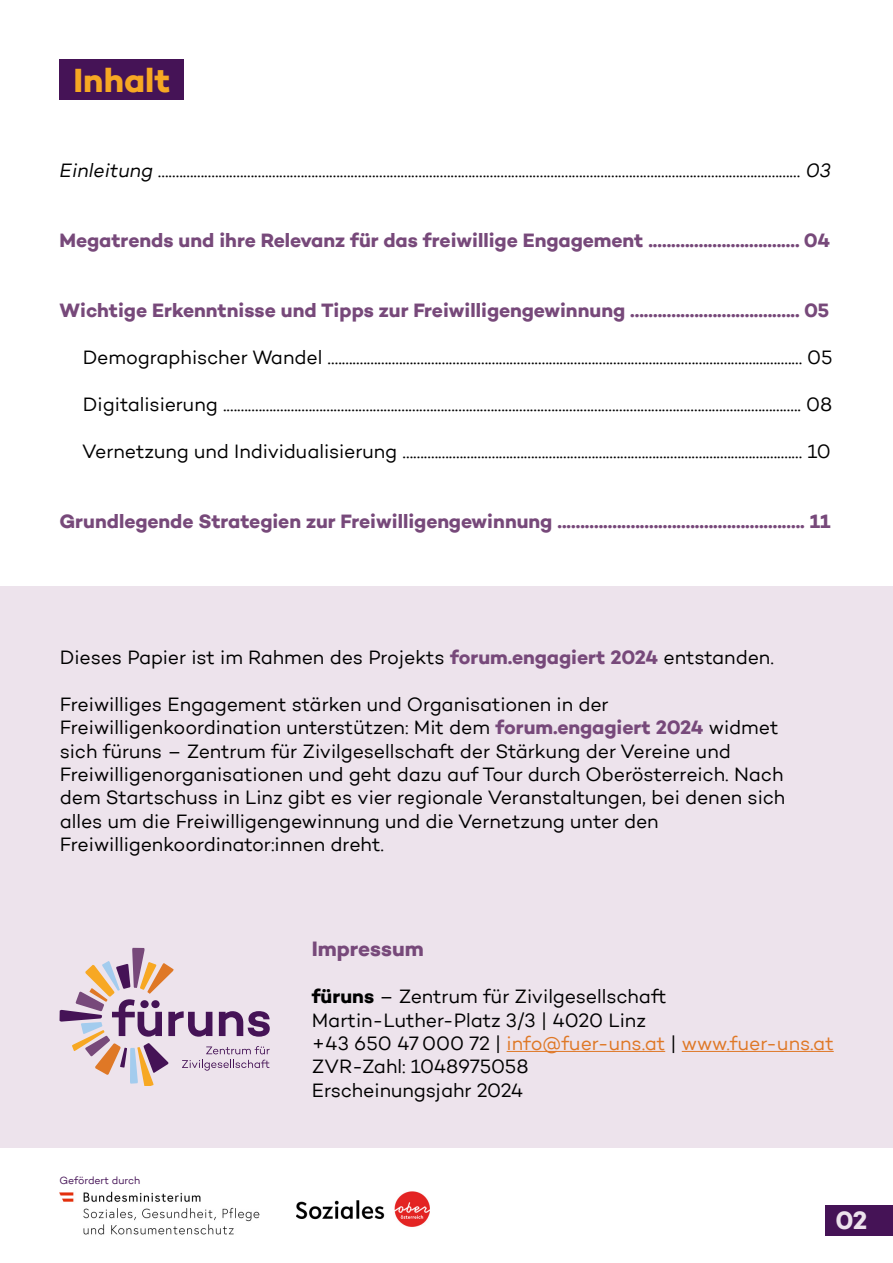
<style>
.page{position:relative;width:893px;height:1263px;background:#fff}
.page>*{position:absolute;margin:0;border:0;box-sizing:border-box;transform-origin:0 0}
.t1{font:700 33.75px "Campton TT";color:#f7a823}
.t2{font:700 25.35px "Campton TT";color:#ede3ec}
.t3{font:700 21px "Campton TT";color:#77497a}
.t4{font:19.5px/23.4px "Campton TT";letter-spacing:-.005em;color:#000}
.t5{font:700 19.5px "Campton TT";color:#77497a}
.t6{font:italic 19.5px "Campton TT";color:#000}
.t7{font:10.5px "Campton TT";letter-spacing:-.005em;color:#451356}
.s1{font-weight:700;color:#77497a}
.s2{font-weight:700}
.s3{color:#df7826}
</style>
<div class="page">
<div style="left:0;top:587px;width:893px;height:640px;background:#ede3ec"></div>
<div style="left:0;top:1148px;width:893px;height:115px;background:#fff"></div>
<hr style="left:507px;top:1051px;width:158px;height:1px;background:#df7826">
<hr style="left:682px;top:1051px;width:152px;height:1px;background:#df7826">
<svg style="left:60px;top:948px;width:210px;height:137px"></svg>
<div style="left:60px;top:60px;width:124px;height:40px;background:#451356"></div>
<div style="left:826px;top:1205px;width:67px;height:30px;background:#451356"></div>
<img style="left:296px;top:1191px;width:134px;height:36px">
<img style="left:60px;top:1191px;width:199px;height:44px">
<h1 class="t1" style="left:74px;top:59px;width:98px">Inhalt</h1>
<p class="t6" style="left:60px;top:158px;width:773px">Einleitung .................................................................................................................................................................................... 03</p>
<p class="t5" style="left:60px;top:228px;width:772px">Megatrends und ihre Relevanz für das freiwillige Engagement ................................. 04</p>
<p class="t5" style="left:60px;top:298px;width:771px">Wichtige Erkenntnisse und Tipps zur Freiwilligengewinnung ..................................... 05</p>
<p class="t4" style="left:83px;top:345px;width:751px">Demographischer Wandel ..................................................................................................................................... 05</p>
<p class="t4" style="left:83px;top:392px;width:751px">Digitalisierung .................................................................................................................................................................. 08</p>
<p class="t4" style="left:82px;top:439px;width:750px">Vernetzung und Individualisierung ................................................................................................................ 10</p>
<p class="t5" style="left:60px;top:509px;width:773px">Grundlegende Strategien zur Freiwilligengewinnung ...................................................... 11</p>
<p class="t4" style="left:60px;top:645px;width:716px">Dieses Papier ist im Rahmen des Projekts <span class="s1">forum.engagiert 2024</span> entstanden.</p>
<p class="t4" style="left:60px;top:692px;width:727px">Freiwilliges Engagement stärken und Organisationen in der Freiwilligenkoordination unterstützen: Mit dem <span class="s1">forum.engagiert 2024</span> widmet sich füruns – Zentrum für Zivilgesellschaft der Stärkung der Vereine und Freiwilligenorganisationen und geht dazu auf Tour durch Oberösterreich. Nach dem Startschuss in Linz gibt es vier regionale Veranstaltungen, bei denen sich alles um die Freiwilligengewinnung und die Vernetzung unter den Freiwilligenkoordinator:innen dreht.</p>
<p class="t7" style="left:60px;top:1173px;width:82px">Gefördert durch</p>
<p class="t3" style="left:312px;top:936px;width:114px">Impressum</p>
<p class="t4" style="left:312px;top:984px;width:524px"><span class="s2">füruns</span> – Zentrum für Zivilgesellschaft Martin-Luther-Platz 3/3 | 4020 Linz<br>+43 650 47 000 72 | <span class="s3">info@fuer-uns.at</span> | <span class="s3">www.fuer-uns.at </span>ZVR-Zahl: 1048975058<br>Erscheinungsjahr 2024</p>
<p class="t2" style="left:835px;top:1204px;width:33px">02</p>
</div>
